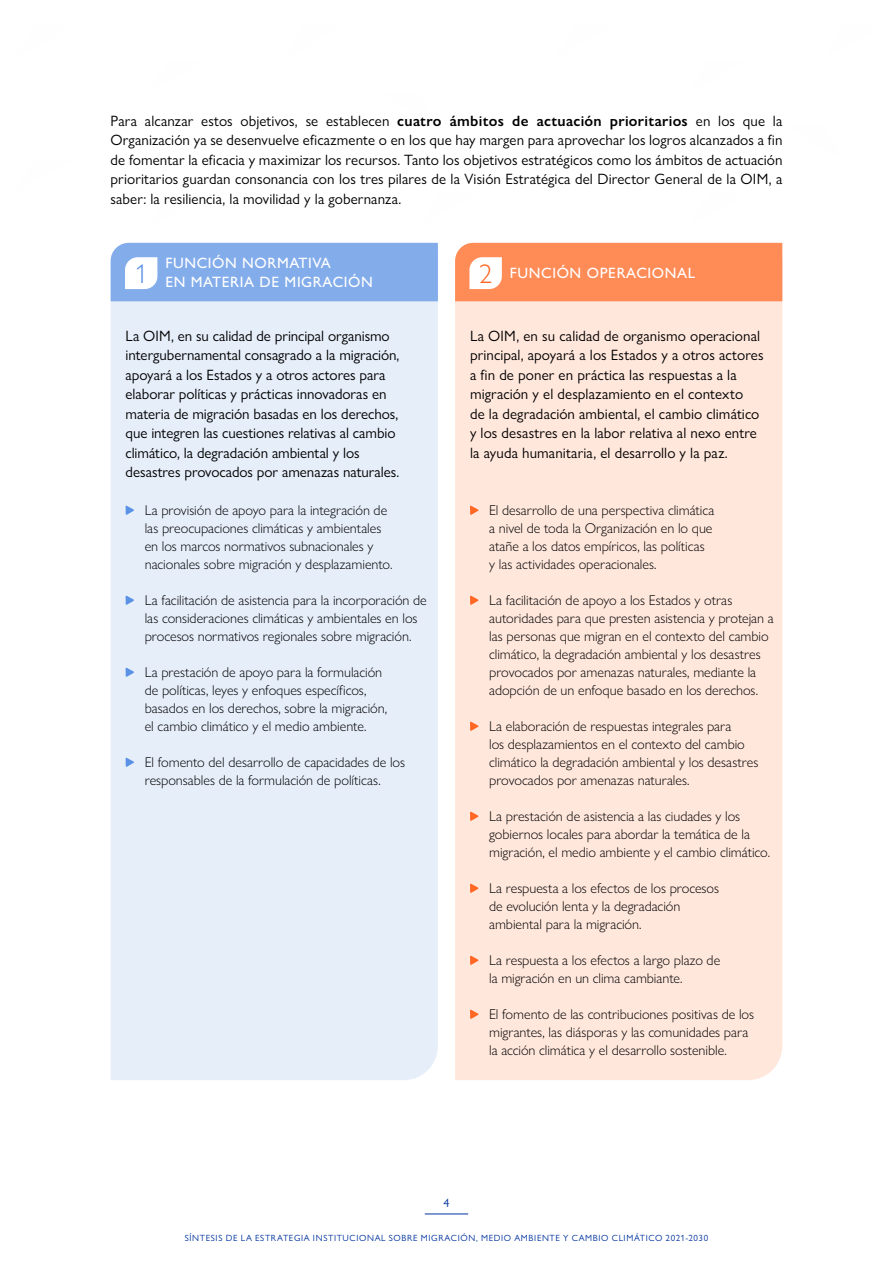
<style>
.page{position:relative;width:893px;height:1263px;background:#fff}
.page>*{position:absolute;margin:0;border:0;box-sizing:border-box;transform-origin:0 0}
.t1{font:300 27px "Gill Sans Nova";color:#5b92e5}
.t2{font:15px/19.5px "Gill Sans Nova";color:#000}
.t3{font:500 15px/19.5px "Gill Sans Nova";letter-spacing:.04em;color:#fff}
.t4{font:300 14.25px/18px "Gill Sans Nova";color:#000}
.t5{font:12px "Gill Sans Nova";color:#0033a0}
.t6{font:9px "Gill Sans Nova";letter-spacing:.07em;color:#0033a0}
.s1{font-weight:600}
.s2{font-weight:300;font-size:27px;color:#ff6724}
</style>
<div class="page">
<div style="left:111px;top:301px;width:327px;height:779px;background:#e6eefa"></div>
<div style="left:455px;top:301px;width:327px;height:779px;background:#ffe7dc"></div>
<svg style="left:126px;top:505px;width:8px;height:10px"></svg>
<svg style="left:126px;top:595px;width:8px;height:10px"></svg>
<svg style="left:126px;top:667px;width:8px;height:10px"></svg>
<svg style="left:126px;top:757px;width:8px;height:10px"></svg>
<svg style="left:470px;top:505px;width:9px;height:10px"></svg>
<svg style="left:470px;top:595px;width:9px;height:10px"></svg>
<svg style="left:470px;top:721px;width:9px;height:10px"></svg>
<svg style="left:470px;top:811px;width:9px;height:10px"></svg>
<svg style="left:470px;top:883px;width:9px;height:10px"></svg>
<svg style="left:470px;top:955px;width:9px;height:10px"></svg>
<svg style="left:470px;top:1009px;width:9px;height:10px"></svg>
<svg style="left:110px;top:242px;width:673px;height:59px;background:#c6a5a9"></svg>
<hr style="left:425px;top:1213px;width:43px;height:1px;background:#0033a0">
<p class="t2" style="left:111px;top:111px;width:673px;text-align:justify">Para alcanzar estos objetivos, se establecen <span class="s1">cuatro ámbitos de actuación prioritarios</span> en los que la Organización ya se desenvuelve eficazmente o en los que hay margen para aprovechar los logros alcanzados a fin de fomentar la eficacia y maximizar los recursos. Tanto los objetivos estratégicos como los ámbitos de actuación prioritarios guardan consonancia con los tres pilares de la Visión Estratégica del Director General de la OIM, a saber: la resiliencia, la movilidad y la gobernanza.</p>
<p class="t3" style="left:165px;top:252px;width:209px">FUNCIÓN NORMATIVA<br>EN MATERIA DE MIGRACIÓN</p>
<h1 class="t1" style="left:134px;top:257px;width:15px">1</h1>
<p class="t3" style="left:479px;top:263px;width:218px"><span class="s2">2</span> FUNCIÓN OPERACIONAL</p>
<p class="t2" style="left:126px;top:326px;width:275px">La OIM, en su calidad de principal organismo intergubernamental consagrado a la migración, apoyará a los Estados y a otros actores para elaborar políticas y prácticas innovadoras en materia de migración basadas en los derechos, que integren las cuestiones relativas al cambio climático, la degradación ambiental y los desastres provocados por amenazas naturales.</p>
<p class="t4" style="left:145px;top:501px;width:249px">La provisión de apoyo para la integración de las preocupaciones climáticas y ambientales en los marcos normativos subnacionales y nacionales sobre migración y desplazamiento.</p>
<p class="t4" style="left:145px;top:591px;width:284px">La facilitación de asistencia para la incorporación de las consideraciones climáticas y ambientales en los procesos normativos regionales sobre migración.</p>
<p class="t4" style="left:145px;top:663px;width:244px">La prestación de apoyo para la formulación de políticas, leyes y enfoques específicos, basados en los derechos, sobre la migración, el cambio climático y el medio ambiente.</p>
<p class="t4" style="left:145px;top:753px;width:262px">El fomento del desarrollo de capacidades de los responsables de la formulación de políticas.</p>
<p class="t2" style="left:470px;top:326px;width:295px">La OIM, en su calidad de organismo operacional principal, apoyará a los Estados y a otros actores a fin de poner en práctica las respuestas a la migración y el desplazamiento en el contexto<br>de la degradación ambiental, el cambio climático y los desastres en la labor relativa al nexo entre la ayuda humanitaria, el desarrollo y la paz.</p>
<p class="t4" style="left:489px;top:501px;width:227px">El desarrollo de una perspectiva climática a nivel de toda la Organización en lo que atañe a los datos empíricos, las políticas y las actividades operacionales.</p>
<p class="t4" style="left:489px;top:591px;width:286px">La facilitación de apoyo a los Estados y otras autoridades para que presten asistencia y protejan a las personas que migran en el contexto del cambio climático, la degradación ambiental y los desastres provocados por amenazas naturales, mediante la adopción de un enfoque basado en los derechos.</p>
<p class="t4" style="left:489px;top:717px;width:271px">La elaboración de respuestas integrales para<br>los desplazamientos en el contexto del cambio climático la degradación ambiental y los desastres provocados por amenazas naturales.</p>
<p class="t4" style="left:489px;top:807px;width:282px">La prestación de asistencia a las ciudades y los gobiernos locales para abordar la temática de la migración, el medio ambiente y el cambio climático.</p>
<p class="t4" style="left:489px;top:879px;width:231px">La respuesta a los efectos de los procesos de evolución lenta y la degradación ambiental para la migración.</p>
<p class="t4" style="left:489px;top:951px;width:233px">La respuesta a los efectos a largo plazo de la migración en un clima cambiante.</p>
<p class="t4" style="left:489px;top:1005px;width:266px">El fomento de las contribuciones positivas de los migrantes, las diásporas y las comunidades para la acción climática y el desarrollo sostenible.</p>
<p class="t5" style="left:443px;top:1195px;width:7px">4</p>
<p class="t6" style="left:185px;top:1232px;width:525px">SÍNTESIS DE LA ESTRATEGIA INSTITUCIONAL SOBRE MIGRACIÓN, MEDIO AMBIENTE Y CAMBIO CLIMÁTICO 2021-2030</p>
</div>
